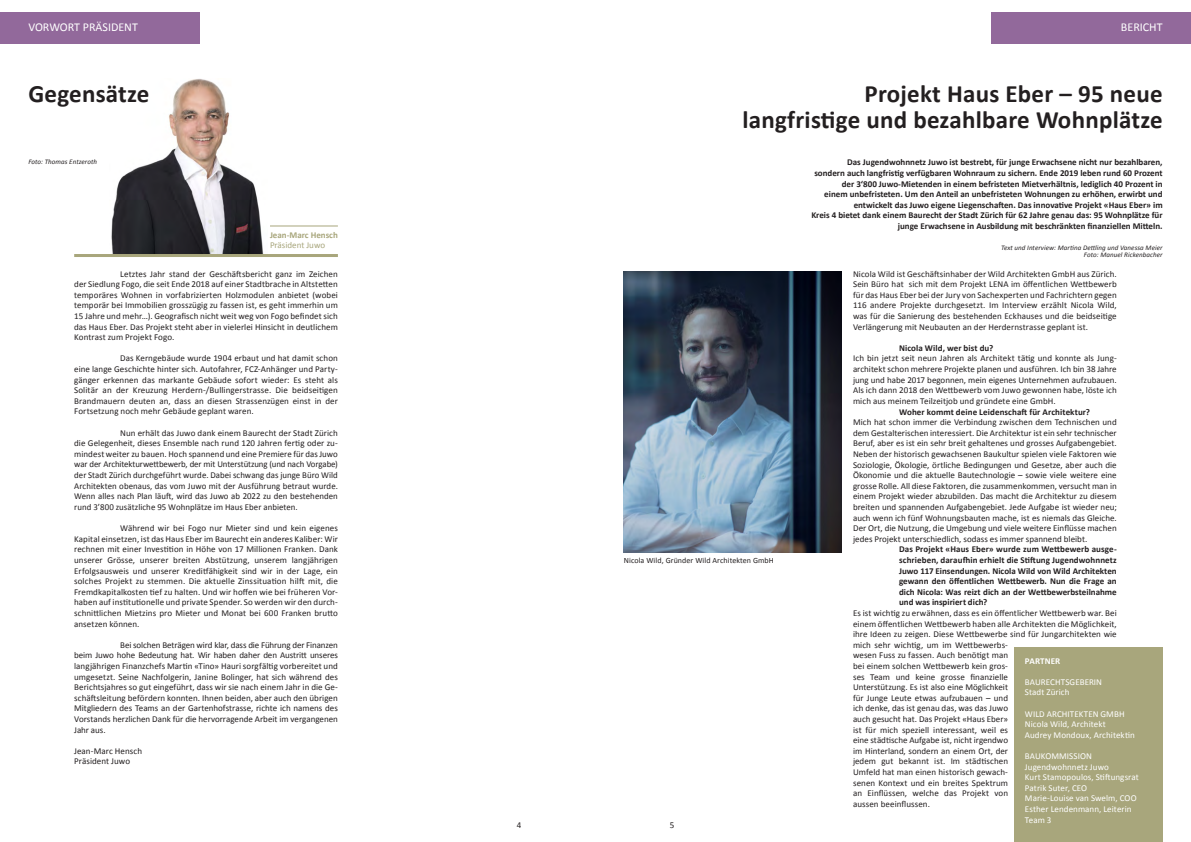
<style>
.page{position:relative;width:1191px;height:842px;background:#fff}
.page>*{position:absolute;margin:0;border:0;box-sizing:border-box;transform-origin:0 0}
.t1{font:700 25px/26.5px "Calibri";letter-spacing:.01em;color:#231f20;text-align:right}
.t2{font:12px "Calibri";color:#fff}
.t3{font:9px/10.6px "Calibri";letter-spacing:.005em;color:#231f20;text-align:justify}
.t4{font:700 9px/10.6px "Calibri";color:#231f20;text-align:right}
.t5{font:9px/10.6px "Calibri";letter-spacing:.005em;color:#fff}
.t6{font:700 9px "Calibri";color:#a8a67c}
.t7{font:9px "Calibri";color:#a8a67c}
.t8{font:700 9px "Calibri";letter-spacing:.01em;color:#fff}
.t9{font:8px "Calibri";letter-spacing:.01em;color:#231f20}
.t10{font:italic 7px/7px "Calibri";letter-spacing:.01em;color:#231f20;text-align:right}
</style>
<div class="page">
<div style="left:0;top:12px;width:200px;height:32px;background:#92699b"></div>
<div style="left:990px;top:12px;width:201px;height:32px;background:#92699b"></div>
<img style="left:111px;top:79px;width:153px;height:175px">
<img style="left:624px;top:271px;width:217px;height:281px">
<hr style="left:74px;top:254px;width:264px;height:3px;background:#a8a67c">
<hr style="left:270px;top:226px;width:68px;height:1px;background:#a8a67c">
<div style="left:1013px;top:648px;width:149px;height:194px;background:#a8a67c"></div>
<h2 class="t2" style="left:28px;top:20px;width:111px">VORWORT PRÄSIDENT</h2>
<h2 class="t2" style="left:1121px;top:20px;width:43px">BERICHT</h2>
<h1 class="t1" style="left:28px;top:79px;width:123px">Gegensätze</h1>
<h1 class="t1" style="left:742px;top:79px;width:422px">Projekt Haus Eber – 95 neue langfristige und bezahlbare Wohnplätze</h1>
<p class="t10" style="left:28px;top:157px;width:70px">Foto: Thomas Entzeroth</p>
<p class="t6" style="left:270px;top:229px;width:69px">Jean-Marc Hensch</p>
<p class="t7" style="left:270px;top:240px;width:57px">Präsident Juwo</p>
<p class="t3" style="left:74px;top:268px;width:265px;text-indent:46px">Letztes Jahr stand der Geschäftsbericht ganz im Zeichen der Siedlung Fogo, die seit Ende 2018 auf einer Stadtbrache in Altstetten temporäres Wohnen in vorfabrizierten Holzmodulen anbietet (wobei temporär bei Immobilien grosszügig zu fassen ist, es geht immerhin um 15 Jahre und mehr…). Geografisch nicht weit weg von Fogo befindet sich das Haus Eber. Das Projekt steht aber in vielerlei Hinsicht in deutlichem Kontrast zum Projekt Fogo.</p>
<p class="t3" style="left:74px;top:353px;width:265px;text-indent:46px">Das Kerngebäude wurde 1904 erbaut und hat damit schon eine lange Geschichte hinter sich. Autofahrer, FCZ-Anhänger und Party&shy;gänger erkennen das markante Gebäude sofort wieder: Es steht als Solitär an der Kreuzung Herdern-/Bullingerstrasse. Die beidseitigen Brandmauern deuten an, dass an diesen Strassenzügen einst in der Fortsetzung noch mehr Gebäude geplant waren.</p>
<p class="t3" style="left:74px;top:427px;width:265px;text-indent:46px">Nun erhält das Juwo dank einem Baurecht der Stadt Zürich die Gelegenheit, dieses Ensemble nach rund 120 Jahren fertig oder zu&shy;mindest weiter zu bauen. Hoch spannend und eine Premiere für das Juwo war der Architekturwettbewerb, der mit Unterstützung (und nach Vorgabe) der Stadt Zürich durchgeführt wurde. Dabei schwang das junge Büro Wild Architekten obenaus, das vom Juwo mit der Ausführung betraut wurde.<br>Wenn alles nach Plan läuft, wird das Juwo ab 2022 zu den bestehenden rund 3’800 zusätzliche 95 Wohnplätze im Haus Eber anbieten.</p>
<p class="t3" style="left:74px;top:522px;width:265px;text-indent:46px">Während wir bei Fogo nur Mieter sind und kein eigenes Kapital einsetzen, ist das Haus Eber im Baurecht ein anderes Kaliber: Wir rechnen mit einer Investition in Höhe von 17 Millionen Franken. Dank unserer Grösse, unserer breiten Abstützung, unserem langjährigen Erfolgsausweis und unserer Kreditfähigkeit sind wir in der Lage, ein solches Projekt zu stemmen. Die aktuelle Zinssituation hilft mit, die Fremdkapitalkosten tief zu halten. Und wir hoffen wie bei früheren Vor&shy;haben auf institutionelle und private Spender. So werden wir den durch&shy;schnittlichen Mietzins pro Mieter und Monat bei 600 Franken brutto ansetzen können.</p>
<p class="t3" style="left:74px;top:639px;width:265px;text-indent:46px">Bei solchen Beträgen wird klar, dass die Führung der Finanzen beim Juwo hohe Bedeutung hat. Wir haben daher den Austritt unseres langjährigen Finanzchefs Martin «Tino» Hauri sorgfältig vorbereitet und umgesetzt. Seine Nachfolgerin, Janine Bolinger, hat sich während des Berichtsjahres so gut eingeführt, dass wir sie nach einem Jahr in die Ge&shy;schäftsleitung befördern konnten. Ihnen beiden, aber auch den übrigen Mitgliedern des Teams an der Gartenhofstrasse, richte ich namens des Vorstands herzlichen Dank für die hervorragende Arbeit im vergangenen Jahr aus.</p>
<p class="t3" style="left:74px;top:745px;width:70px">Jean-Marc Hensch<br>Präsident Juwo</p>
<p class="t9" style="left:624px;top:555px;width:151px">Nicola Wild, Gründer Wild Architekten GmbH</p>
<p class="t3" style="left:517px;top:819px;width:6px">4</p>
<p class="t3" style="left:669px;top:819px;width:6px">5</p>
<p class="t4" style="left:811px;top:157px;width:353px">Das Jugendwohnnetz Juwo ist bestrebt, für junge Erwachsene nicht nur bezahlbaren,<br>sondern auch langfristig verfügbaren Wohnraum zu sichern. Ende 2019 leben rund 60 Prozent der 3‘800 Juwo-Mietenden in einem befristeten Mietverhältnis, lediglich 40 Prozent in<br>einem unbefristeten. Um den Anteil an unbefristeten Wohnungen zu erhöhen, erwirbt und entwickelt das Juwo eigene Liegenschaften. Das innovative Projekt «Haus Eber» im<br>Kreis 4 bietet dank einem Baurecht der Stadt Zürich für 62 Jahre genau das: 95 Wohnplätze für junge Erwachsene in Ausbildung mit beschränkten finanziellen Mitteln.</p>
<p class="t3" style="left:853px;top:268px;width:265px">Nicola Wild ist Geschäftsinhaber der Wild Architekten GmbH aus Zürich.<br>Sein Büro hat sich mit dem Projekt LENA im öffentlichen Wettbewerb für das Haus Eber bei der Jury von Sachexperten und Fachrichtern gegen 116 andere Projekte durchgesetzt. Im Interview erzählt Nicola Wild, was für die Sanierung des bestehenden Eckhauses und die beidseitige Verlängerung mit Neubauten an der Herdernstrasse geplant ist.</p>
<p class="t4" style="left:899px;top:342px;width:96px">Nicola Wild, wer bist du?</p>
<p class="t3" style="left:853px;top:353px;width:265px">Ich bin jetzt seit neun Jahren als Architekt tätig und konnte als Jung&shy;architekt schon mehrere Projekte planen und ausführen. Ich bin 38 Jahre jung und habe 2017 begonnen, mein eigenes Unternehmen aufzubauen.<br>Als ich dann 2018 den Wettbewerb vom Juwo gewonnen habe, löste ich mich aus meinem Teilzeitjob und gründete eine GmbH.</p>
<p class="t4" style="left:899px;top:406px;width:192px">Woher kommt deine Leidenschaft für Architektur?</p>
<p class="t3" style="left:853px;top:416px;width:265px">Mich hat schon immer die Verbindung zwischen dem Technischen und dem Gestalterischen interessiert. Die Architektur ist ein sehr technischer Beruf, aber es ist ein sehr breit gehaltenes und grosses Aufgabengebiet.<br>Neben der historisch gewachsenen Baukultur spielen viele Faktoren wie Soziologie, Ökologie, örtliche Bedingungen und Gesetze, aber auch die Ökonomie und die aktuelle Bautechnologie – sowie viele weitere eine grosse Rolle. All diese Faktoren, die zusammenkommen, versucht man in einem Projekt wieder abzubilden. Das macht die Architektur zu diesem breiten und spannenden Aufgabengebiet. Jede Aufgabe ist wieder neu; auch wenn ich fünf Wohnungsbauten mache, ist es niemals das Gleiche.<br>Der Ort, die Nutzung, die Umgebung und viele weitere Einflüsse machen jedes Projekt unterschiedlich, sodass es immer spannend bleibt.</p>
<p class="t4" style="left:899px;top:544px;width:219px;text-align:justify">Das Projekt «Haus Eber» wurde zum Wettbewerb ausge&shy;schrieben, daraufhin erhielt die Stiftung Jugendwohnnetz Juwo 117 Einsendungen. Nicola Wild von Wild Architekten gewann den öffentlichen Wettbewerb. Nun die Frage an dich Nicola: Was reizt dich an der Wettbewerbsteilnahme und was inspiriert dich?</p>
<p class="t3" style="left:853px;top:607px;width:265px;text-align:left">Es ist wichtig zu erwähnen, dass es ein öffentlicher Wettbewerb war. Bei einem öffentlichen Wettbewerb haben alle Architekten die Möglichkeit, ihre Ideen zu zeigen. Diese Wettbewerbe sind für Jungarchitekten wie mich sehr wichtig, um im Wettbewerbs-<br>wesen Fuss zu fassen. Auch benötigt man<br>bei einem solchen Wettbewerb kein gros-<br>ses Team und keine grosse finanzielle<br>Unterstützung. Es ist also eine Möglichkeit<br>für Junge Leute etwas aufzubauen – und<br>ich denke, das ist genau das, was das Juwo<br>auch gesucht hat. Das Projekt «Haus Eber»<br>ist für mich speziell interessant, weil es<br>eine städtische Aufgabe ist, nicht irgendwo<br>im Hinterland, sondern an einem Ort, der<br>jedem gut bekannt ist. Im städtischen<br>Umfeld hat man einen historisch gewach-<br>senen Kontext und ein breites Spektrum<br>an Einflüssen, welche das Projekt von<br>aussen beeinflussen.</p>
<p class="t10" style="left:1001px;top:244px;width:163px">Text und Interview: Martina Dettling und Vanessa Meier<br>Foto: Manuel Rickenbacher</p>
<p class="t8" style="left:1025px;top:655px;width:37px">PARTNER</p>
<p class="t5" style="left:1025px;top:676px;width:79px">BAURECHTSGEBERIN<br>Stadt Zürich</p>
<p class="t5" style="left:1025px;top:708px;width:111px">WILD ARCHITEKTEN GMBH<br>Nicola Wild, Architekt<br>Audrey Mondoux, Architektin</p>
<p class="t5" style="left:1025px;top:750px;width:115px">BAUKOMMISSION<br>Jugendwohnnetz Juwo<br>Kurt Stamopoulos, Stiftungsrat<br>Patrik Suter, CEO<br>Marie-Louise van Swelm, COO<br>Esther Lendenmann, Leiterin<br>Team 3</p>
</div>
